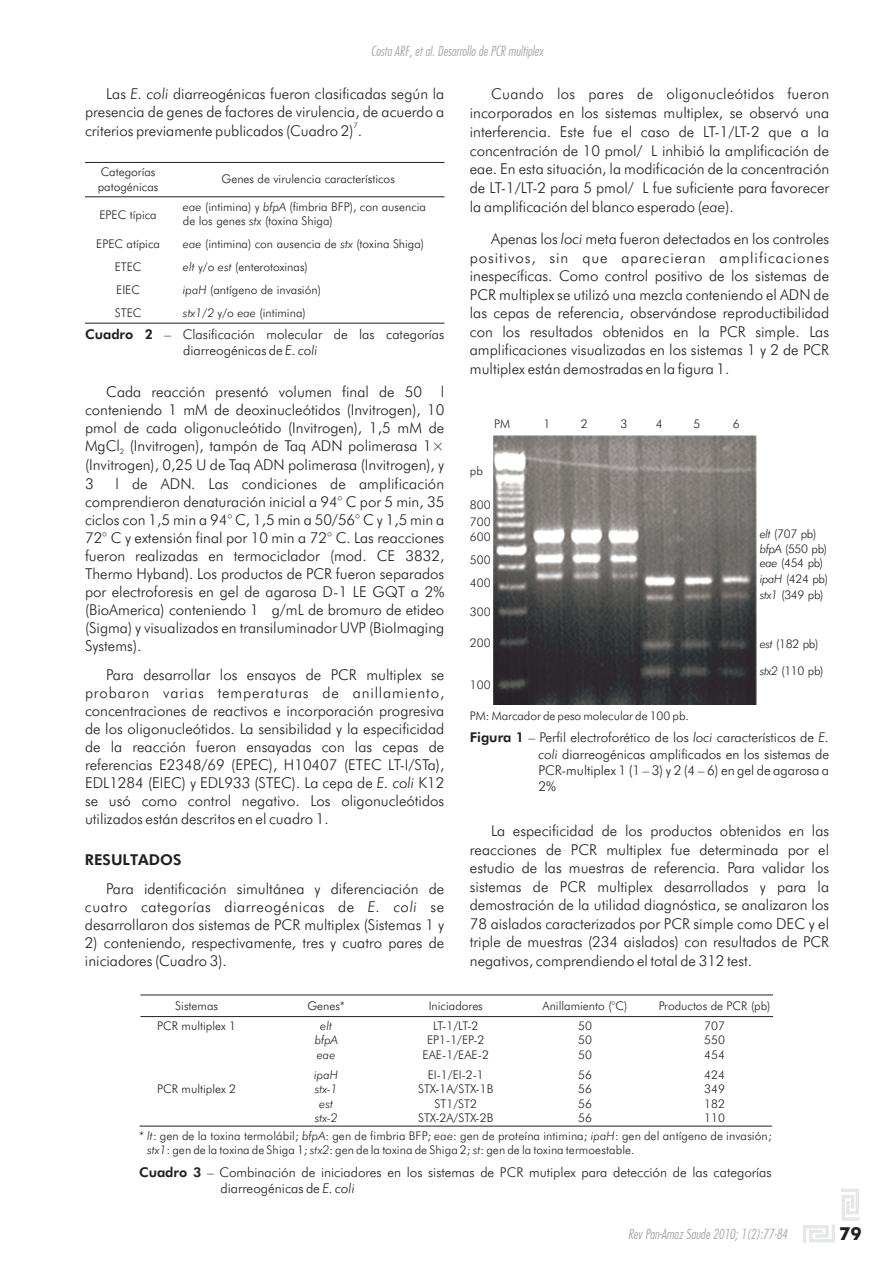
<style>
.page{position:relative;width:893px;height:1263px;background:#fff}
.page>*{position:absolute;margin:0;border:0;box-sizing:border-box;transform-origin:0 0}
.t1{font:500 18px "Futura BT";color:#231f20}
.t2{font:300 15px/18px "Futura BT";color:#231f20;text-align:justify}
.t3{font:800 15px "Futura BT";color:#231f20}
.t4{font:300 13.5px/16.2px "Futura BT";color:#231f20}
.t5{font:italic 13.5px "Futura Lt Cn BT";color:#a8a9ad}
.t6{font:300 12px/14.4px "Futura BT";color:#231f20}
.t7{font:300 12px/14.4px "Futura BT";letter-spacing:-.03em;color:#231f20}
.t8{font:italic 300 12px/14.4px "Futura BT";color:#231f20;text-align:center}
.t9{font:300 7.5px "Futura BT";color:#231f20}
.s1{font-style:italic}
.s2{font-weight:800}
</style>
<div class="page">
<svg style="left:803px;top:1189px;width:57px;height:54px"></svg>
<hr style="left:85px;top:162px;width:359px;height:1px;background:#231f20">
<hr style="left:85px;top:197px;width:359px;height:1px;background:#231f20">
<hr style="left:85px;top:323px;width:359px;height:1px;background:#231f20">
<hr style="left:140px;top:1016px;width:633px;height:1px;background:#231f20">
<hr style="left:139px;top:1126px;width:633px;height:1px;background:#231f20">
<hr style="left:140px;top:995px;width:633px;height:1px;background:#231f20">
<img style="left:494px;top:435px;width:263px;height:269px">
<p class="t5" style="left:371px;top:42px;width:174px">Costa ARF, et al. Desarrollo de PCR multiplex</p>
<p class="t2" style="left:85px;top:87px;width:361px;text-align:right">Las <span class="s1">E. coli</span> diarreogénicas fueron clasificadas según la presencia de genes de factores de virulencia, de acuerdo a</p>
<p class="t9" style="left:353px;top:123px;width:6px">7</p>
<p class="t2" style="left:85px;top:123px;width:279px">criterios previamente publicados (Cuadro 2) .</p>
<p class="t6" style="left:98px;top:166px;width:62px">Categorías patogénicas</p>
<p class="t6" style="left:99px;top:208px;width:59px">EPEC típica</p>
<p class="t6" style="left:96px;top:233px;width:65px;line-height:23px;text-align:center">EPEC atípica<br>ETEC<br>EIEC<br>STEC</p>
<p class="t6" style="left:222px;top:173px;width:175px">Genes de virulencia característicos</p>
<p class="t6" style="left:183px;top:200px;width:245px"><span class="s1">eae</span> (intimina) y <span class="s1">bfpA</span> (fimbria BFP), con ausencia de los genes <span class="s1">stx</span> (toxina Shiga)</p>
<p class="t6" style="left:183px;top:233px;width:243px;line-height:23px"><span class="s1">eae</span> (intimina) con ausencia de <span class="s1">stx</span> (toxina Shiga) <span class="s1">elt</span> y/o <span class="s1">est</span> (enterotoxinas)<br><span class="s1">ipaH</span> (antígeno de invasión)<br><span class="s1">stx1/2</span> y/o <span class="s1">eae</span> (intimina)</p>
<p class="t4" style="left:183px;top:327px;width:263px;text-indent:-98px"><span class="s2">Cuadro 2</span> – Clasificación molecular de las categorías diarreogénicas de <span class="s1">E. coli</span></p>
<p class="t2" style="left:106px;top:384px;width:317px">Cada reacción presentó volumen final de 50</p>
<p class="t2" style="left:85px;top:384px;width:361px;text-indent:356px">l conteniendo 1 mM de deoxinucleótidos (Invitrogen), 10 pmol de cada oligonucleótido (Invitrogen), 1,5 mM de MgCl (Invitrogen), tampón de Taq ADN polimerasa 1×</p>
<p class="t9" style="left:120px;top:448px;width:6px">2</p>
<p class="t2" style="left:85px;top:457px;width:361px;line-height:18.6px">(Invitrogen), 0,25 U de Taq ADN polimerasa (Invitrogen), y<br>3</p>
<p class="t2" style="left:85px;top:476px;width:361px;text-indent:31px">l de ADN. Las condiciones de amplificación comprendieron denaturación inicial a 94 C por 5 min, 35 ciclos con 1,5 min a 94° C, 1,5 min a 50/56° C y 1,5 min a 72° C y extensión final por 10 min a 72 C. Las reacciones fueron realizadas en termociclador (mod. CE 3832, Thermo Hyband). Los productos de PCR fueron separados por electroforesis en gel de agarosa D-1 LE GQT a 2% (BioAmerica) conteniendo 1 g/mL de bromuro de etideo (Sigma) y visualizados en transiluminador UVP (BioImaging Systems).</p>
<p class="t2" style="left:85px;top:667px;width:361px;text-indent:21px">Para desarrollar los ensayos de PCR multiplex se probaron varias temperaturas de anillamiento, concentraciones de reactivos e incorporación progresiva de los oligonucleótidos. La sensibilidad y la especificidad de la reacción fueron ensayadas con las cepas de referencias E2348/69 (EPEC), H10407 (ETEC LT-I/STa), EDL1284 (EIEC) y EDL933 (STEC). La cepa de <span class="s1">E. coli</span> K12 se usó como control negativo. Los oligonucleótidos utilizados están descritos en el cuadro 1.</p>
<p class="t3" style="left:85px;top:850px;width:98px">RESULTADOS</p>
<p class="t2" style="left:85px;top:881px;width:361px;text-indent:21px">Para identificación simultánea y diferenciación de cuatro categorías diarreogénicas de <span class="s1">E. coli</span> se desarrollaron dos sistemas de PCR multiplex (Sistemas 1 y</p>
<p class="t2" style="left:85px;top:935px;width:361px">2) conteniendo, respectivamente, tres y cuatro pares de iniciadores (Cuadro 3).</p>
<p class="t2" style="left:338px;top:494px;width:6px">°</p>
<p class="t2" style="left:327px;top:530px;width:6px">°</p>
<p class="t2" style="left:470px;top:86px;width:361px;line-height:18.8px;text-indent:21px">Cuando los pares de oligonucleótidos fueron incorporados en los sistemas multiplex, se observó una interferencia. Este fue el caso de LT-1/LT-2 que a la concentración de 10 pmol/ L inhibió la amplificación de eae. En esta situación, la modificación de la concentración de LT-1/LT-2 para 5 pmol/ L fue suficiente para favorecer la amplificación del blanco esperado (<span class="s1">eae</span>).</p>
<p class="t2" style="left:470px;top:231px;width:361px;line-height:18.5px;text-indent:21px">Apenas los <span class="s1">loci</span> meta fueron detectados en los controles positivos, sin que aparecieran amplificaciones inespecíficas. Como control positivo de los sistemas de PCR multiplex se utilizó una mezcla conteniendo el ADN de las cepas de referencia, observándose reproductibilidad con los resultados obtenidos en la PCR simple. Las amplificaciones visualizadas en los sistemas 1 y 2 de PCR multiplex están demostradas en la figura 1.</p>
<p class="t6" style="left:494px;top:418px;width:18px">PM</p>
<p class="t6" style="left:543px;top:418px;width:8px">1</p>
<p class="t6" style="left:581px;top:418px;width:8px">2</p>
<p class="t6" style="left:620px;top:418px;width:8px">3</p>
<p class="t6" style="left:656px;top:418px;width:8px">4</p>
<p class="t6" style="left:693px;top:418px;width:8px">5</p>
<p class="t6" style="left:733px;top:418px;width:8px">6</p>
<p class="t6" style="left:470px;top:464px;width:14px">pb</p>
<p class="t6" style="left:470px;top:497px;width:22px;line-height:17.2px">800<br>700</p>
<p class="t6" style="left:470px;top:526px;width:22px;line-height:23px;text-align:justify">600<br>500<br>400</p>
<p class="t6" style="left:470px;top:605px;width:22px">300</p>
<p class="t6" style="left:470px;top:637px;width:22px">200</p>
<p class="t6" style="left:470px;top:679px;width:22px">100</p>
<p class="t7" style="left:760px;top:528px;width:69px"><span class="s1">elt</span> (707 pb) <span class="s1">bfpA</span> (550 pb) <span class="s1">eae</span> (454 pb)</p>
<p class="t7" style="left:760px;top:572px;width:70px;line-height:15.8px"><span class="s1">ipaH</span> (424 pb) <span class="s1">stx1</span> (349 pb)</p>
<p class="t6" style="left:760px;top:637px;width:60px"><span class="s1">est</span> (182 pb)</p>
<p class="t6" style="left:760px;top:665px;width:65px"><span class="s1">stx2</span> (110 pb)</p>
<p class="t6" style="left:470px;top:710px;width:221px">PM: Marcador de peso molecular de 100 pb.</p>
<p class="t4" style="left:538px;top:731px;width:292px;text-align:justify;text-indent:-68px"><span class="s2">Figura 1</span> – Perfil electroforético de los <span class="s1">loci</span> característicos de <span class="s1">E. coli</span> diarreogénicas amplificados en los sistemas de PCR-multiplex 1 (1 – 3) y 2 (4 – 6) en gel de agarosa a 2%</p>
<p class="t2" style="left:470px;top:823px;width:361px;line-height:18.5px;text-indent:21px">La especificidad de los productos obtenidos en las reacciones de PCR multiplex fue determinada por el estudio de las muestras de referencia. Para validar los sistemas de PCR multiplex desarrollados y para la demostración de la utilidad diagnóstica, se analizaron los 78 aislados caracterizados por PCR simple como DEC y el triple de muestras (234 aislados) con resultados de PCR negativos, comprendiendo el total de 312 test.</p>
<p class="t6" style="left:659px;top:997px;width:113px;line-height:20.1px;text-align:center">Productos de PCR (pb)<br>707</p>
<p class="t6" style="left:704px;top:1034px;width:22px">550<br>454</p>
<p class="t6" style="left:704px;top:1068px;width:22px;text-align:justify">424<br>349<br>182<br>110</p>
<p class="t6" style="left:147px;top:1130px;width:626px;text-indent:-8px">* <span class="s1">lt</span>: gen de la toxina termolábil; <span class="s1">bfpA</span>: gen de fimbria BFP; <span class="s1">eae</span>: gen de proteína intimina; <span class="s1">ipaH</span>: gen del antígeno de invasión; <span class="s1">stx1</span>: gen de la toxina de Shiga 1; <span class="s1">stx2</span>: gen de la toxina de Shiga 2; <span class="s1">st</span>: gen de la toxina termoestable.</p>
<p class="t4" style="left:220px;top:1165px;width:553px;text-indent:-81px"><span class="s2">Cuadro 3</span> – Combinación de iniciadores en los sistemas de PCR mutiplex para detección de las categorías diarreogénicas de <span class="s1">E. coli</span></p>
<p class="t6" style="left:429px;top:997px;width:56px;line-height:20.1px;text-align:center">Iniciadores<br>LT-1/LT-2</p>
<p class="t6" style="left:423px;top:1034px;width:68px;text-align:center">EP1-1/EP-2<br>EAE-1/EAE-2</p>
<p class="t6" style="left:418px;top:1068px;width:77px;text-align:center">EI-1/EI-2-1<br>STX-1A/STX-1B<br>ST1/ST2<br>STX-2A/STX-2B</p>
<p class="t6" style="left:543px;top:997px;width:86px;line-height:20.1px;text-align:center">Anillamiento (°C)<br>50</p>
<p class="t6" style="left:578px;top:1034px;width:15px">50<br>50</p>
<p class="t6" style="left:578px;top:1068px;width:15px;text-align:justify">56<br>56<br>56<br>56</p>
<p class="t6" style="left:157px;top:997px;width:80px;line-height:20.1px;text-align:center">Sistemas<br>PCR multiplex 1</p>
<p class="t6" style="left:307px;top:999px;width:39px">Genes*</p>
<p class="t8" style="left:315px;top:1018px;width:24px">elt bfpA eae</p>
<p class="t8" style="left:314px;top:1067px;width:25px">ipaH stx-1 est stx-2</p>
<p class="t6" style="left:157px;top:1083px;width:80px">PCR multiplex 2</p>
<p class="t5" style="left:628px;top:1225px;width:161px">Rev Pan-Amaz Saude 2010; 1(2):77-84</p>
<p class="t1" style="left:839px;top:1226px;width:24px">79</p>
</div>
